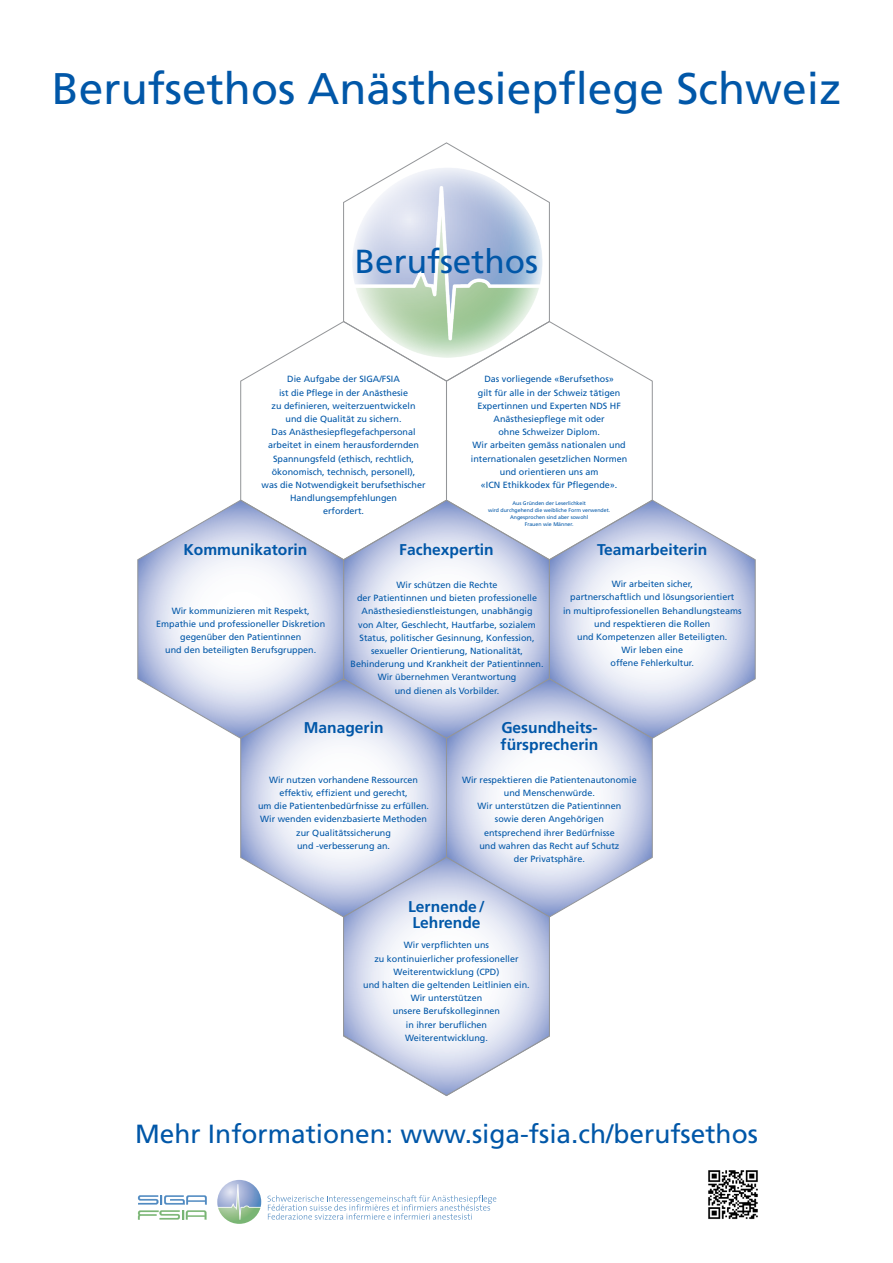
<style>
.page{position:relative;width:893px;height:1263px;background:#fff}
.page>*{position:absolute;margin:0;border:0;box-sizing:border-box;transform-origin:0 0}
.t1{font:44.25px "Frutiger";color:#0157a8}
.t2{font:33.3px "Frutiger";color:#0157a8}
.t3{font:26.25px "Frutiger";color:#0157a8}
.t4{font:700 15.6px "Frutiger";color:#0157a8}
.Lauftext{font:9px/13.2px "Frutiger";color:#0157a8;text-align:center}
.Lauftext-2{font:5.25px/6.8px "Frutiger";color:#0157a8;text-align:center}
</style>
<div class="page">
<svg style="left:344px;top:560px;width:205px;height:118px"></svg>
<svg style="left:549px;top:500px;width:207px;height:239px"></svg>
<svg style="left:137px;top:500px;width:207px;height:239px"></svg>
<svg style="left:240px;top:321px;width:206px;height:239px"></svg>
<svg style="left:446px;top:322px;width:207px;height:238px"></svg>
<svg style="left:240px;top:678px;width:206px;height:239px"></svg>
<svg style="left:446px;top:678px;width:207px;height:239px"></svg>
<svg style="left:343px;top:857px;width:207px;height:239px"></svg>
<svg style="left:138px;top:1195px;width:69px;height:9px"></svg>
<svg style="left:138px;top:1210px;width:69px;height:10px"></svg>
<img style="left:217px;top:1180px;width:44px;height:29px">
<svg style="left:218px;top:1191px;width:42px;height:33px"></svg>
<svg style="left:268px;top:1195px;width:228px;height:24px"></svg>
<img style="left:708px;top:1170px;width:50px;height:50px">
<img style="left:343px;top:157px;width:209px;height:210px">
<p class="t1" style="left:52px;top:63px;width:791px">Berufsethos Anästhesiepflege Schweiz</p>
<p class="t2" style="left:355px;top:242px;width:185px">Berufsethos</p>
<p class="Lauftext" style="left:272px;top:373px;width:146px">Die Aufgabe der SIGA/FSIA<br>ist die Pflege in der Anästhesie<br>zu definieren, weiterzuentwickeln und die Qualität zu sichern.</p>
<p class="Lauftext" style="left:268px;top:425px;width:153px">Das Anästhesiepflegefachpersonal arbeitet in einem herausfordernden Spannungsfeld (ethisch, rechtlich, ökonomisch, technisch, personell),</p>
<p class="Lauftext" style="left:262px;top:478px;width:166px">was die Notwendigkeit berufsethischer<br>Handlungsempfehlungen<br>erfordert.</p>
<p class="Lauftext" style="left:477px;top:373px;width:145px">Das vorliegende «Berufsethos» gilt für alle in der Schweiz tätigen<br>Expertinnen und Experten NDS HF<br>Anästhesiepflege mit oder<br>ohne Schweizer Diplom.</p>
<p class="Lauftext" style="left:471px;top:439px;width:158px">Wir arbeiten gemäss nationalen und internationalen gesetzlichen Normen und orientieren uns am</p>
<p class="Lauftext" style="left:481px;top:478px;width:138px">«ICN Ethikkodex für Pflegende».</p>
<p class="Lauftext-2" style="left:488px;top:500px;width:124px">Aus Gründen der Leserlichkeit<br>wird durchgehend die weibliche Form verwendet.<br>Angesprochen sind aber sowohl<br>Frauen wie Männer.</p>
<p class="t4" style="left:183px;top:540px;width:125px">Kommunikatorin</p>
<p class="t4" style="left:399px;top:540px;width:96px">Fachexpertin</p>
<p class="Lauftext" style="left:172px;top:604px;width:140px">Wir kommunizieren mit Respekt,</p>
<p class="Lauftext" style="left:156px;top:617px;width:171px">Empathie und professioneller Diskretion</p>
<p class="Lauftext" style="left:180px;top:630px;width:123px">gegenüber den Patientinnen</p>
<p class="Lauftext" style="left:165px;top:644px;width:153px">und den beteiligten Berufsgruppen.</p>
<p class="Lauftext" style="left:397px;top:578px;width:103px">Wir schützen die Rechte</p>
<p class="Lauftext" style="left:357px;top:591px;width:182px">der Patientinnen und bieten professionelle<br>Anästhesiedienstleistungen, unabhängig</p>
<p class="Lauftext" style="left:358px;top:618px;width:179px">von Alter, Geschlecht, Hautfarbe, sozialem</p>
<p class="Lauftext" style="left:351px;top:631px;width:195px">Status, politischer Gesinnung, Konfession, sexueller Orientierung, Nationalität,<br>Behinderung und Krankheit der Patientinnen.</p>
<p class="Lauftext" style="left:378px;top:671px;width:140px">Wir übernehmen Verantwortung und dienen als Vorbilder.</p>
<p class="t4" style="left:597px;top:540px;width:112px">Teamarbeiterin</p>
<p class="Lauftext" style="left:563px;top:577px;width:180px">Wir arbeiten sicher,<br>partnerschaftlich und lösungsorientiert<br>in multiprofessionellen Behandlungsteams und respektieren die Rollen<br>und Kompetenzen aller Beteiligten.</p>
<p class="Lauftext" style="left:610px;top:643px;width:85px">Wir leben eine offene Fehlerkultur.</p>
<p class="t4" style="left:501px;top:719px;width:98px">Gesundheits-</p>
<p class="t4" style="left:501px;top:735px;width:99px">fürsprecherin</p>
<p class="Lauftext" style="left:462px;top:773px;width:176px">Wir respektieren die Patientenautonomie und Menschenwürde.</p>
<p class="Lauftext" style="left:478px;top:799px;width:145px">Wir unterstützen die Patientinnen sowie deren Angehörigen entsprechend ihrer Bedürfnisse und wahren das Recht auf Schutz der Privatsphäre.</p>
<p class="t4" style="left:408px;top:897px;width:78px">Lernende/</p>
<p class="t4" style="left:412px;top:914px;width:70px">Lehrende</p>
<p class="Lauftext" style="left:363px;top:938px;width:168px">Wir verpflichten uns<br>zu kontinuierlicher professioneller<br>Weiterentwicklung (CPD)<br>und halten die geltenden Leitlinien ein.</p>
<p class="Lauftext" style="left:393px;top:991px;width:109px">Wir unterstützen<br>unsere Berufskolleginnen in ihrer beruflichen<br>Weiterentwicklung.</p>
<p class="t4" style="left:304px;top:719px;width:81px">Managerin</p>
<p class="Lauftext" style="left:258px;top:773px;width:173px">Wir nutzen vorhandene Ressourcen effektiv, effizient und gerecht,<br>um die Patientenbedürfnisse zu erfüllen.</p>
<p class="Lauftext" style="left:260px;top:812px;width:168px">Wir wenden evidenzbasierte Methoden zur Qualitätssicherung<br>und -verbesserung an.</p>
<p class="t3" style="left:135px;top:1118px;width:624px">Mehr Informationen: www.siga-fsia.ch/berufsethos</p>
</div>
